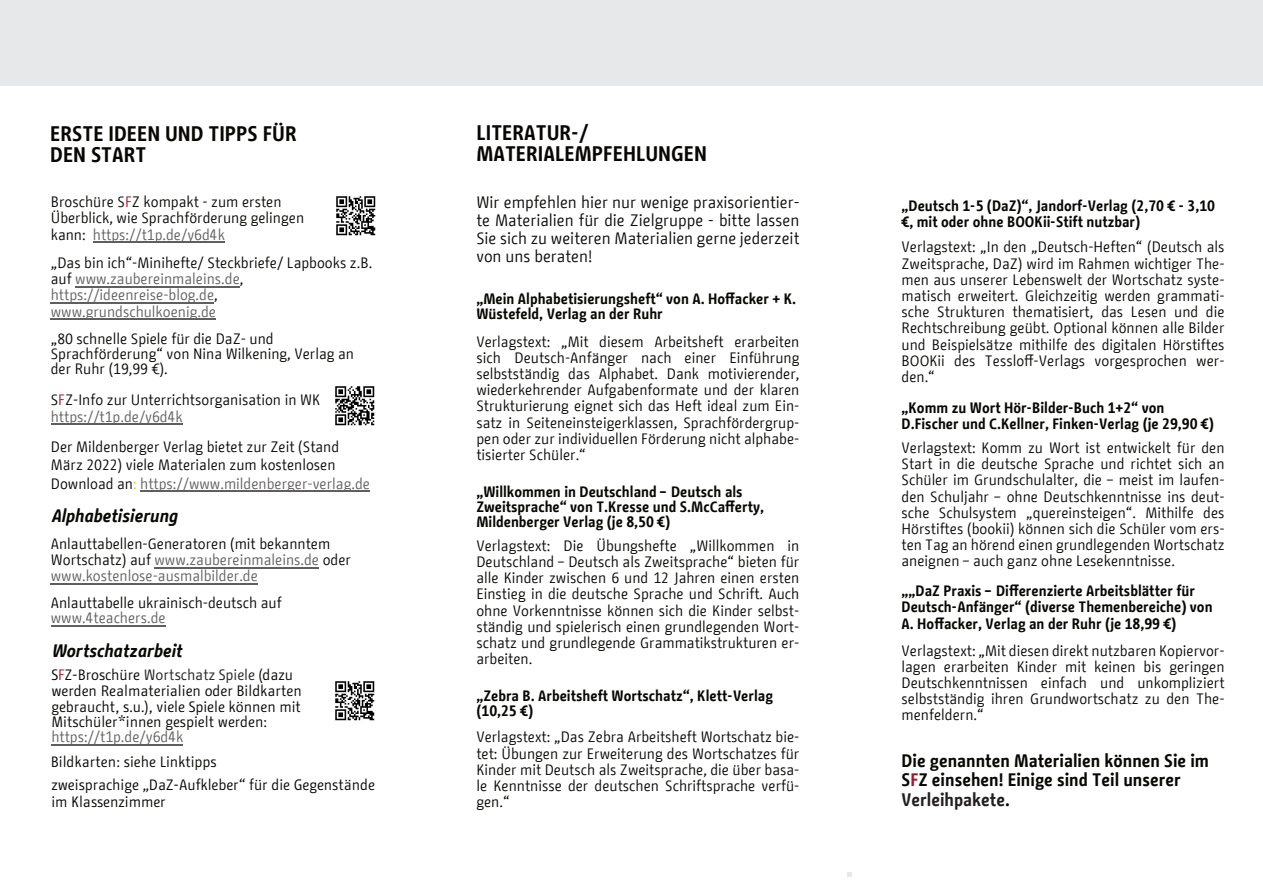
<style>
.page{position:relative;width:1263px;height:893px;background:#fff}
.page>*{position:absolute;margin:0;border:0;box-sizing:border-box;transform-origin:0 0}
.t1{font:700 21px/21px "BMF Change";color:#080704}
.t2{font:700 18px/19.4px "BMF Change";color:#080704}
.t3{font:italic 700 18px "BMF Change";color:#080704}
.t4{font:16.5px/17.9px "BMF Change";color:#080704;text-align:justify}
.t5{font:15px/16.2px "BMF Change";color:#080704;text-align:justify}
.t6{font:700 15px/15px "BMF Change";color:#080704}
.t7{font:15px/15.9px "BMF Change Sans Cond Int";color:#080704}
.t8{font:15px/16.4px "BMF Change";color:#615f5e}
.s1{color:#991a35}
.s2{color:#615f5e}
.s3{color:#080704}
.s4{color:#c2d72e}
.s5{font-family:"BMF Change";color:#991a35}
.s6{color:#231f20}
</style>
<div class="page">
<hr style="left:93px;top:241px;width:132px;height:2px;background:#615f5e">
<hr style="left:75px;top:286px;width:165px;height:1px;background:#615f5e">
<hr style="left:51px;top:302px;width:163px;height:1px;background:#615f5e">
<hr style="left:51px;top:319px;width:165px;height:1px;background:#615f5e">
<hr style="left:51px;top:424px;width:132px;height:1px;background:#615f5e">
<hr style="left:140px;top:490px;width:230px;height:2px;background:#615f5e">
<div style="left:0;top:0;width:1263px;height:85px;background:#e7e8e9"></div>
<svg style="left:847px;top:872px;width:4px;height:5px"></svg>
<hr style="left:155px;top:567px;width:164px;height:1px;background:#615f5e">
<hr style="left:51px;top:583px;width:207px;height:1px;background:#615f5e">
<hr style="left:51px;top:625px;width:115px;height:1px;background:#615f5e">
<hr style="left:51px;top:744px;width:132px;height:1px;background:#615f5e">
<img style="left:336px;top:196px;width:40px;height:40px">
<img style="left:335px;top:681px;width:40px;height:40px">
<img style="left:335px;top:386px;width:40px;height:40px">
<h1 class="t1" style="left:50px;top:124px;width:248px">ERSTE IDEEN UND TIPPS FÜR<br>DEN START</h1>
<p class="t5" style="left:51px;top:194px;width:255px;text-align:left">Broschüre S<span class="s1">F</span>Z kompakt - zum ersten<br>Überblick, wie Sprachförderung gelingen kann: <span class="s2">https://t1p.de/y6d4k</span></p>
<p class="t8" style="left:51px;top:255px;width:323px"><span class="s3">„Das bin ich“-Minihefte/ Steckbriefe/ Lapbooks z.B. auf</span> www.zaubereinmaleins.de<span class="s3">, </span>https://ideenreise-blog.de<span class="s3">, </span>www.grundschulkoenig.de</p>
<p class="t5" style="left:51px;top:332px;width:305px;line-height:15.1px;text-align:left">„80 schnelle Spiele für die DaZ- und<br>Sprachförderung“ von Nina Wilkening, Verlag an der Ruhr (19,99 €).</p>
<p class="t5" style="left:51px;top:393px;width:271px">S<span class="s1">F</span>Z-Info zur Unterrichtsorganisation in WK <span class="s2">https://t1p.de/y6d4k</span></p>
<p class="t5" style="left:51px;top:438px;width:321px;line-height:18.3px;text-align:left">Der Mildenberger Verlag bietet zur Zeit (Stand<br>März 2022) viele Materialen zum kostenlosen<br>Download an<span class="s4">:</span> <span class="s2">https://www.mildenberger-verlag.de</span></p>
<p class="t3" style="left:52px;top:508px;width:127px">Alphabetisierung</p>
<p class="t5" style="left:51px;top:537px;width:302px;text-align:left">Anlauttabellen-Generatoren (mit bekanntem<br>Wortschatz) auf <span class="s2">www.zaubereinmaleins.de</span> oder <span class="s2">www.kostenlose-ausmalbilder.de</span></p>
<p class="t5" style="left:51px;top:596px;width:232px">Anlauttabelle ukrainisch-deutsch auf</p>
<p class="t8" style="left:51px;top:611px;width:116px">www.4teachers.de</p>
<p class="t3" style="left:52px;top:642px;width:132px">Wortschatzarbeit</p>
<p class="t7" style="left:51px;top:668px;width:252px">S<span class="s5">F</span>Z-Broschüre <span class="s6">Wortschatz Spiele</span> (dazu werden Realmaterialien oder Bildkarten gebraucht, s.u.), viele Spiele können mit Mitschüler*innen gespielt werden:</p>
<p class="t8" style="left:51px;top:730px;width:133px">https://t1p.de/y6d4k</p>
<p class="t7" style="left:51px;top:751px;width:326px;line-height:23.4px">Bildkarten: siehe Linktipps<br>zweisprachige „DaZ-Aufkleber“ für die Gegenstände</p>
<p class="t7" style="left:51px;top:795px;width:116px">im Klassenzimmer</p>
<h1 class="t1" style="left:476px;top:124px;width:232px">LITERATUR-/<br>MATERIALEMPFEHLUNGEN</h1>
<p class="t4" style="left:476px;top:195px;width:324px">Wir empfehlen hier nur wenige praxisorientier&shy;te Materialien für die Zielgruppe - bitte lassen Sie sich zu weiteren Materialien gerne jederzeit von uns beraten!</p>
<p class="t6" style="left:476px;top:292px;width:321px">„Mein Alphabetisierungsheft“ von A. Hoffacker + K.<br>Wüstefeld, Verlag an der Ruhr</p>
<p class="t5" style="left:476px;top:334px;width:324px">Verlagstext: „Mit diesem Arbeitsheft erarbeiten sich Deutsch-Anfänger nach einer Einführung selbstständig das Alphabet. Dank motivierender, wiederkehrender Aufgabenformate und der klaren Strukturierung eignet sich das Heft ideal zum Ein&shy;satz in Seiteneinsteigerklassen, Sprachfördergrup&shy;pen oder zur individuellen Förderung nicht alphabe&shy;tisierter Schüler.“</p>
<p class="t6" style="left:476px;top:485px;width:289px">„Willkommen in Deutschland – Deutsch als<br>Zweitsprache“ von T.Kresse und S.McCafferty,<br>Mildenberger Verlag (je 8,50 €)</p>
<p class="t5" style="left:476px;top:538px;width:324px">Verlagstext: Die Übungshefte „Willkommen in Deutschland – Deutsch als Zweitsprache“ bieten für alle Kinder zwischen 6 und 12 Jahren einen ersten Einstieg in die deutsche Sprache und Schrift. Auch ohne Vorkenntnisse können sich die Kinder selbst&shy;ständig und spielerisch einen grundlegenden Wort&shy;schatz und grundlegende Grammatikstrukturen er&shy;arbeiten.</p>
<p class="t6" style="left:476px;top:689px;width:298px">„Zebra B. Arbeitsheft Wortschatz“, Klett-Verlag (10,25 €)</p>
<p class="t5" style="left:476px;top:730px;width:324px">Verlagstext: „Das Zebra Arbeitsheft Wortschatz bie&shy;tet: Übungen zur Erweiterung des Wortschatzes für Kinder mit Deutsch als Zweitsprache, die über basa&shy;le Kenntnisse der deutschen Schriftsprache verfü&shy;gen.“</p>
<p class="t6" style="left:901px;top:199px;width:315px;line-height:16.2px">„Deutsch 1-5 (DaZ)“, Jandorf-Verlag (2,70 € - 3,10 €, mit oder ohne BOOKii-Stift nutzbar)</p>
<p class="t5" style="left:901px;top:240px;width:324px">Verlagstext: „In den „Deutsch-Heften“ (Deutsch als Zweitsprache, DaZ) wird im Rahmen wichtiger The&shy;men aus unserer Lebenswelt der Wortschatz syste&shy;matisch erweitert. Gleichzeitig werden grammati&shy;sche Strukturen thematisiert, das Lesen und die Rechtschreibung geübt. Optional können alle Bilder und Beispielsätze mithilfe des digitalen Hörstiftes BOOKii des Tessloff-Verlags vorgesprochen wer&shy;den.“</p>
<p class="t6" style="left:901px;top:401px;width:314px;line-height:16.2px">„Komm zu Wort Hör-Bilder-Buch 1+2“ von<br>D.Fischer und C.Kellner, Finken-Verlag (je 29,90 €)</p>
<p class="t5" style="left:901px;top:440px;width:324px">Verlagstext: Komm zu Wort ist entwickelt für den Start in die deutsche Sprache und richtet sich an Schüler im Grundschulalter, die – meist im laufen&shy;den Schuljahr – ohne Deutschkenntnisse ins deut&shy;sche Schulsystem „quereinsteigen“. Mithilfe des Hörstiftes (bookii) können sich die Schüler vom ers&shy;ten Tag an hörend einen grundlegenden Wortschatz aneignen – auch ganz ohne Lesekenntnisse.</p>
<p class="t6" style="left:901px;top:584px;width:313px;line-height:16.2px">„„DaZ Praxis – Differenzierte Arbeitsblätter für<br>Deutsch-Anfänger“ (diverse Themenbereiche) von<br>A. Hoffacker, Verlag an der Ruhr (je 18,99 €)</p>
<p class="t5" style="left:901px;top:643px;width:324px">Verlagstext: „Mit diesen direkt nutzbaren Kopiervor&shy;lagen erarbeiten Kinder mit keinen bis geringen Deutschkenntnissen einfach und unkompliziert selbstständig ihren Grundwortschatz zu den The&shy;menfeldern.“</p>
<p class="t2" style="left:901px;top:752px;width:309px">Die genannten Materialien können Sie im<br>S<span class="s1">F</span>Z einsehen! Einige sind Teil unserer<br><span class="s6">Verleihpakete</span>.</p>
</div>
